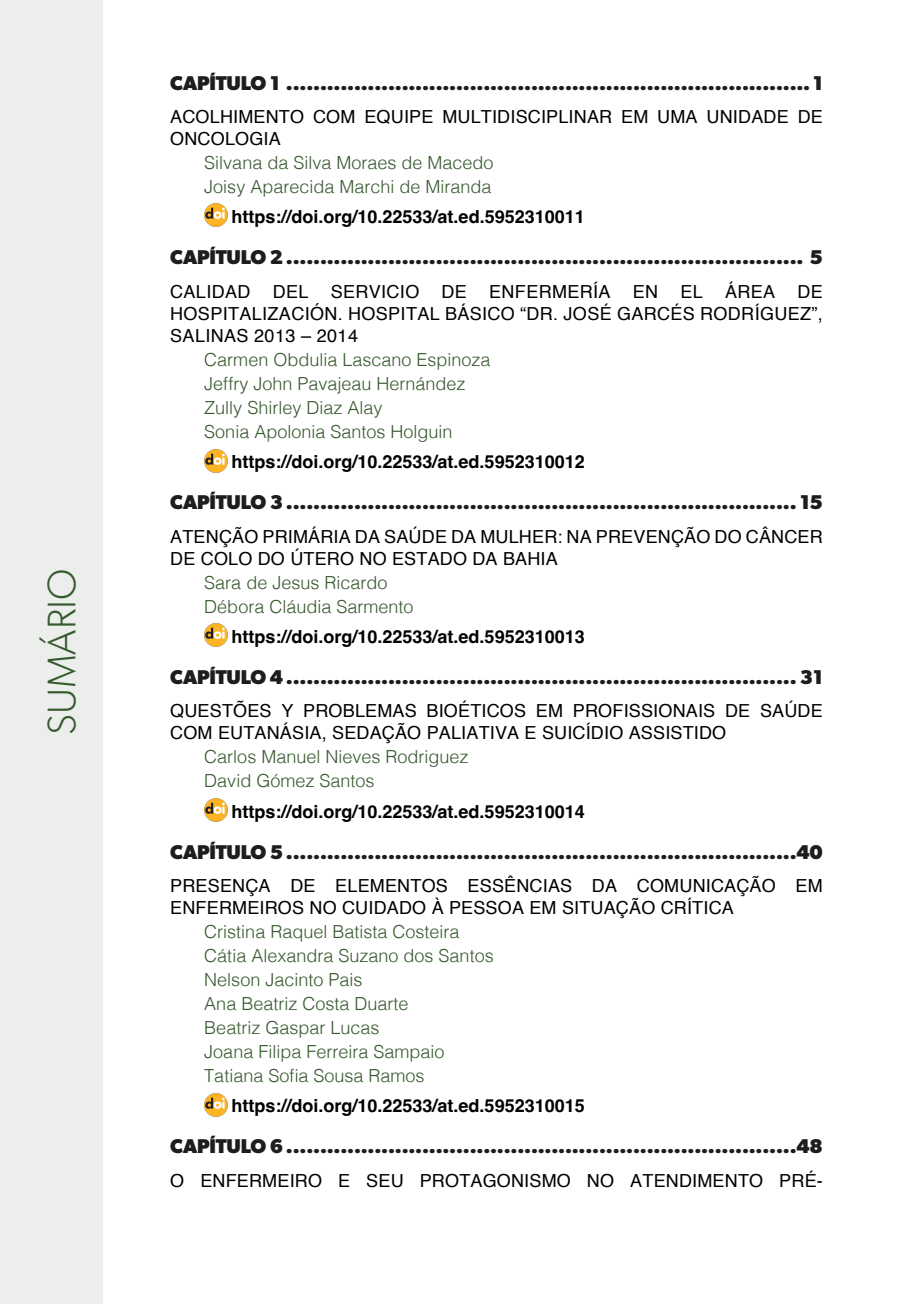
<style>
.page{position:relative;width:908px;height:1304px;background:#fff}
.page>*{position:absolute;margin:0;border:0;box-sizing:border-box;transform-origin:0 0}
.t1{font:300 40px "Gibson";color:#36592e}
.t2{font:700 20px "Gibson";letter-spacing:-.01em;color:#1d1d1b}
.t3{font:18px/22px "Helvetica";letter-spacing:.01em;color:#000}
.t4{font:300 18px/24px "Helvetica";color:#36592e}
.t5{font:700 18px "Helvetica";color:#000}
</style>
<div class="page">
<div style="left:0;top:0;width:103px;height:1304px;background:#ebeeea"></div>
<img style="left:204px;top:204px;width:23px;height:23px">
<img style="left:204px;top:449px;width:23px;height:23px">
<img style="left:204px;top:624px;width:23px;height:23px">
<img style="left:204px;top:799px;width:23px;height:23px">
<img style="left:204px;top:1093px;width:23px;height:23px">
<h1 class="t1" style="left:37px;top:735px;width:167px;rotate:-90deg">SUMÁRIO</h1>
<p class="t2" style="left:170px;top:71px;width:653px">CAPÍTULO 1 ............................................................................. 1</p>
<p class="t3" style="left:170px;top:106px;width:653px">ACOLHIMENTO COM EQUIPE MULTIDISCIPLINAR EM UMA UNIDADE DE<br>ONCOLOGIA</p>
<p class="t4" style="left:204px;top:149px;width:291px">Silvana da Silva Moraes de Macedo<br>Joisy Aparecida Marchi de Miranda</p>
<p class="t5" style="left:231px;top:206px;width:355px">https://doi.org/10.22533/at.ed.5952310011</p>
<p class="t2" style="left:170px;top:246px;width:653px">CAPÍTULO 2 ............................................................................ 5</p>
<p class="t3" style="left:170px;top:281px;width:654px;text-align:justify">CALIDAD DEL SERVICIO DE ENFERMERÍA EN EL ÁREA DE HOSPITALIZACIÓN. HOSPITAL BÁSICO “DR. JOSÉ GARCÉS RODRÍGUEZ”, SALINAS 2013 – 2014</p>
<p class="t4" style="left:204px;top:346px;width:288px">Carmen Obdulia Lascano Espinoza<br>Jeffry John Pavajeau Hernández<br>Zully Shirley Diaz Alay<br>Sonia Apolonia Santos Holguin</p>
<p class="t5" style="left:231px;top:451px;width:355px">https://doi.org/10.22533/at.ed.5952310012</p>
<p class="t2" style="left:170px;top:490px;width:653px">CAPÍTULO 3 ........................................................................... 15</p>
<p class="t3" style="left:170px;top:526px;width:653px">ATENÇÃO PRIMÁRIA DA SAÚDE DA MULHER: NA PREVENÇÃO DO CÂNCER<br>DE COLO DO ÚTERO NO ESTADO DA BAHIA</p>
<p class="t4" style="left:204px;top:569px;width:211px">Sara de Jesus Ricardo<br>Débora Cláudia Sarmento</p>
<p class="t5" style="left:231px;top:626px;width:355px">https://doi.org/10.22533/at.ed.5952310013</p>
<p class="t2" style="left:170px;top:665px;width:653px">CAPÍTULO 4 ........................................................................... 31</p>
<p class="t3" style="left:170px;top:701px;width:653px">QUESTÕES Y PROBLEMAS BIOÉTICOS EM PROFISSIONAIS DE SAÚDE<br>COM EUTANÁSIA, SEDAÇÃO PALIATIVA E SUICÍDIO ASSISTIDO</p>
<p class="t4" style="left:204px;top:744px;width:266px">Carlos Manuel Nieves Rodriguez<br>David Gómez Santos</p>
<p class="t5" style="left:231px;top:800px;width:355px">https://doi.org/10.22533/at.ed.5952310014</p>
<p class="t2" style="left:170px;top:840px;width:653px">CAPÍTULO 5 ...........................................................................40</p>
<p class="t3" style="left:170px;top:875px;width:653px">PRESENÇA DE ELEMENTOS ESSÊNCIAS DA COMUNICAÇÃO EM<br>ENFERMEIROS NO CUIDADO À PESSOA EM SITUAÇÃO CRÍTICA</p>
<p class="t4" style="left:204px;top:918px;width:291px">Cristina Raquel Batista Costeira<br>Cátia Alexandra Suzano dos Santos<br>Nelson Jacinto Pais<br>Ana Beatriz Costa Duarte<br>Beatriz Gaspar Lucas<br>Joana Filipa Ferreira Sampaio<br>Tatiana Sofia Sousa Ramos</p>
<p class="t5" style="left:231px;top:1095px;width:355px">https://doi.org/10.22533/at.ed.5952310015</p>
<p class="t2" style="left:170px;top:1135px;width:653px">CAPÍTULO 6 ...........................................................................48</p>
<p class="t3" style="left:170px;top:1170px;width:653px">O ENFERMEIRO E SEU PROTAGONISMO NO ATENDIMENTO PRÉ-</p>
</div>
